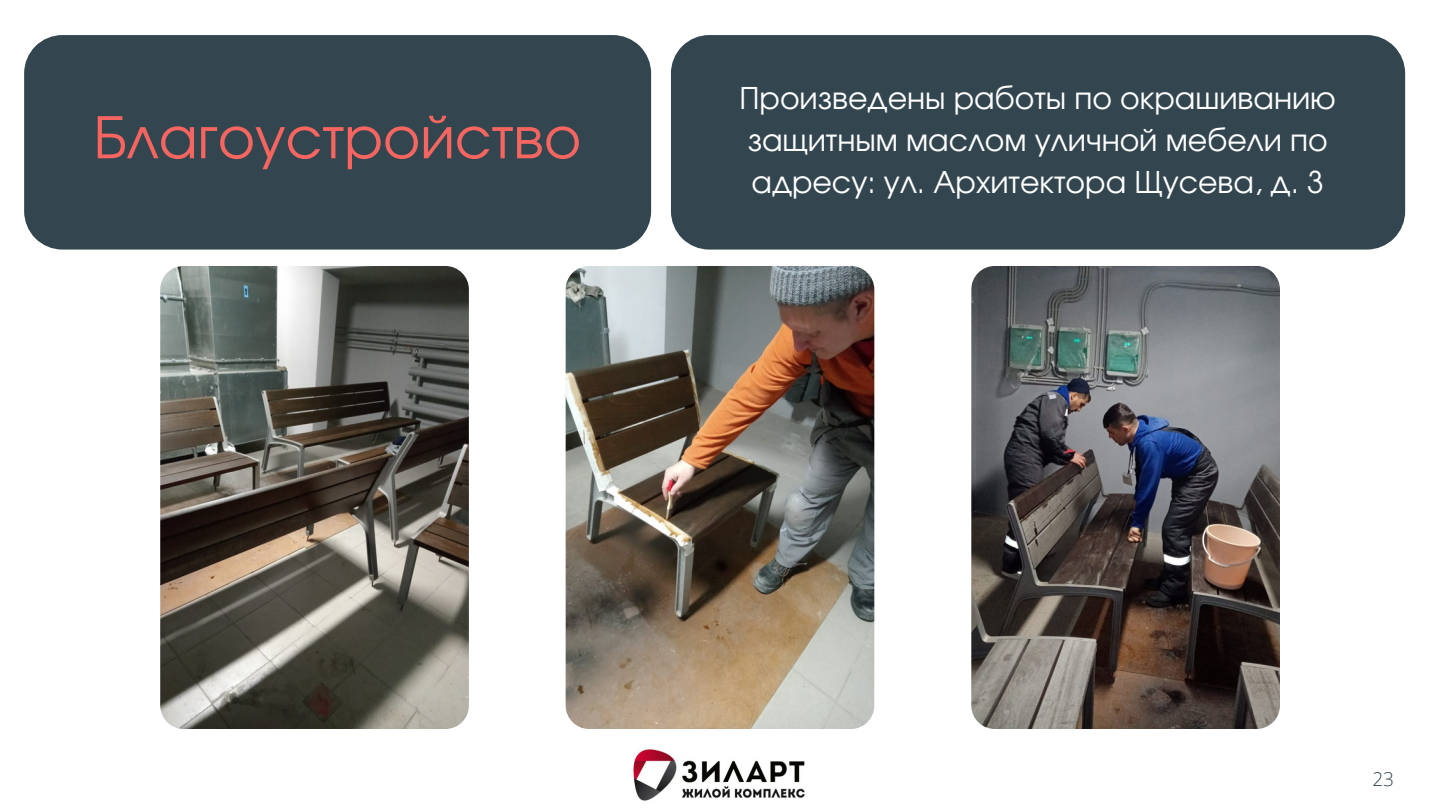
<style>
.page{position:relative;width:1440px;height:810px;background:#fff}
.page>*{position:absolute;margin:0;border:0;box-sizing:border-box;transform-origin:0 0}
.t1{font:57px "Evolventa";color:#f6655f}
.t2{font:30px/42px "Evolventa";color:#fff}
.t3{font:300 19px "Open Sans";color:#33464f}
</style>
<div class="page">
<div style="left:671px;top:35px;width:734px;height:215px;background:#33464f"></div>
<div style="left:24px;top:35px;width:627px;height:215px;background:#33464f"></div>
<img style="left:633px;top:749px;width:172px;height:52px">
<img style="left:566px;top:266px;width:308px;height:463px;border-radius:23px">
<img style="left:971px;top:266px;width:309px;height:463px;border-radius:23px">
<img style="left:160px;top:266px;width:309px;height:463px;border-radius:23px">
<h1 class="t1" style="left:93px;top:113px;width:489px">Благоустройство</h1>
<p class="t2" style="left:740px;top:79px;width:598px">Произведены работы по окрашиванию защитным маслом уличной мебели по адресу: ул. Архитектора Щусева, д. 3</p>
<p class="t3" style="left:1372px;top:765px;width:23px">23</p>
</div>
